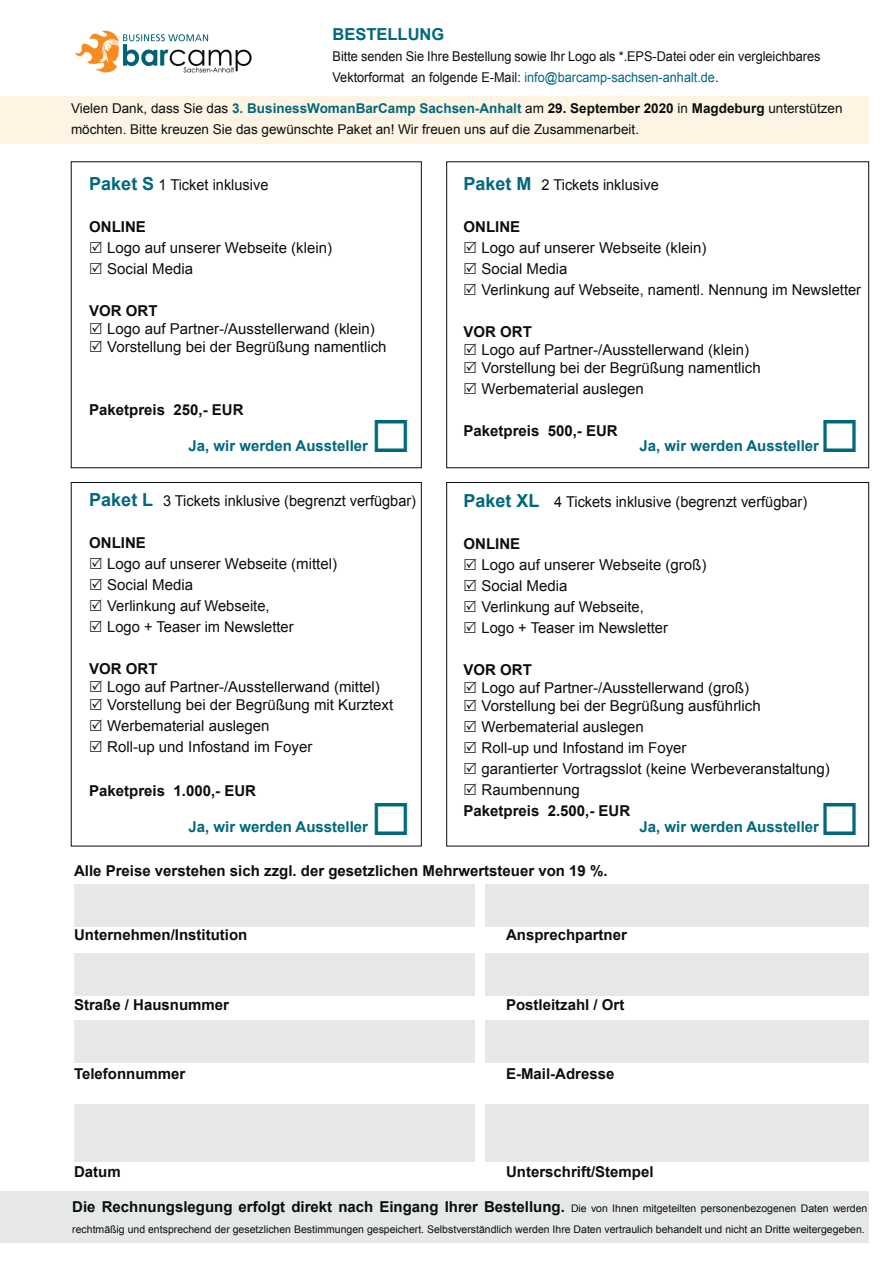
<style>
.page{position:relative;width:893px;height:1263px;background:#fff}
.page>*{position:absolute;margin:0;border:0;box-sizing:border-box;transform-origin:0 0}
.t1{font:700 16.5px "Arial";color:#00687d}
.Arial_15_-_Pakete_He{font:15px "Arial";color:#0b0e10}
.arial_12_-_Paket_Sub{font:700 15px "Arial";color:#0b0e10}
.Arial_rot_-_Sponsor{font:700 15px "Arial";color:#00687d}
.Aufzählung{font:700 15px "Arial";color:#0b0e10}
.Bitte_kreuzen_Sie{font:13.5px/21px "Arial";color:#0b0e10}
.Bitte_kreuzen_Sie-2{font:13.5px/21px "Arial";color:#0b0e10;scale:.94 1}
.arial_12_-_Paket_Sub-2{font:10.5px "Arial";color:#0b0e10}
.s1{color:#00687d}
.s2{font-weight:700;color:#00687d}
.s3{font-weight:700}
.s4{font-weight:700;font-size:18px;color:#00687d}
.s5{font-weight:400;font-size:10.5px}
</style>
<div class="page">
<div style="left:446px;top:162px;width:423px;height:306px;border:1px solid #0b0e10"></div>
<div style="left:446px;top:482px;width:423px;height:364px;border:1px solid #0b0e10"></div>
<div style="left:74px;top:884px;width:400px;height:43px;background:#e6e8e7"></div>
<div style="left:74px;top:953px;width:400px;height:42px;background:#e6e8e7"></div>
<div style="left:74px;top:1020px;width:400px;height:42px;background:#e6e8e7"></div>
<div style="left:74px;top:1104px;width:400px;height:57px;background:#e6e8e7"></div>
<div style="left:486px;top:884px;width:383px;height:43px;background:#e6e8e7"></div>
<div style="left:486px;top:953px;width:383px;height:42px;background:#e6e8e7"></div>
<div style="left:486px;top:1020px;width:383px;height:42px;background:#e6e8e7"></div>
<div style="left:486px;top:1104px;width:383px;height:57px;background:#e6e8e7"></div>
<div style="left:0;top:96px;width:869px;height:48px;background:#fef4e4"></div>
<div style="left:0;top:1191px;width:869px;height:52px;background:#e6e8e7"></div>
<img style="left:74px;top:30px;width:178px;height:43px">
<img style="left:136px;top:34px;width:49px;height:7px">
<p class="t1" style="left:333px;top:23px;width:113px">BESTELLUNG</p>
<p class="Bitte_kreuzen_Sie-2" style="left:333px;top:46px;width:521px">Bitte senden Sie Ihre Bestellung sowie Ihr Logo als *.EPS-Datei oder ein vergleichbares<br>Vektorformat an folgende E-Mail: <span class="s1">info@barcamp-sachsen-anhalt.de</span>.</p>
<p class="Bitte_kreuzen_Sie" style="left:71px;top:98px;width:773px">Vielen Dank, dass Sie das <span class="s2">3. BusinessWomanBarCamp Sachsen-Anhalt</span> am <span class="s3">29. September 2020</span> in <span class="s3">Magdeburg</span> unterstützen möchten. Bitte kreuzen Sie das gewünschte Paket an! Wir freuen uns auf die Zusammenarbeit.</p>
<p class="Arial_15_-_Pakete_He" style="left:89px;top:175px;width:181px"><span class="s4">Paket S</span> 1 Ticket inklusive</p>
<p class="Aufzählung" style="left:89px;top:217px;width:58px">ONLINE</p>
<p class="Arial_15_-_Pakete_He" style="left:107px;top:238px;width:226px">Logo auf unserer Webseite (klein)</p>
<p class="Arial_15_-_Pakete_He" style="left:107px;top:259px;width:87px">Social Media</p>
<p class="Aufzählung" style="left:89px;top:301px;width:70px">VOR ORT</p>
<p class="Arial_15_-_Pakete_He" style="left:107px;top:319px;width:269px">Logo auf Partner-/Ausstellerwand (klein)</p>
<p class="Arial_15_-_Pakete_He" style="left:107px;top:337px;width:281px">Vorstellung bei der Begrüßung namentlich</p>
<p class="Arial_15_-_Pakete_He" style="left:463px;top:175px;width:197px"><span class="s4">Paket M</span> 2 Tickets inklusive</p>
<p class="Aufzählung" style="left:463px;top:217px;width:58px">ONLINE</p>
<p class="Arial_15_-_Pakete_He" style="left:481px;top:238px;width:226px">Logo auf unserer Webseite (klein)</p>
<p class="Arial_15_-_Pakete_He" style="left:481px;top:259px;width:87px">Social Media</p>
<p class="Arial_15_-_Pakete_He" style="left:481px;top:280px;width:381px">Verlinkung auf Webseite, namentl. Nennung im Newsletter</p>
<p class="Aufzählung" style="left:463px;top:322px;width:70px">VOR ORT</p>
<p class="Arial_15_-_Pakete_He" style="left:481px;top:340px;width:269px">Logo auf Partner-/Ausstellerwand (klein)</p>
<p class="Arial_15_-_Pakete_He" style="left:481px;top:358px;width:281px">Vorstellung bei der Begrüßung namentlich</p>
<p class="Arial_15_-_Pakete_He" style="left:481px;top:379px;width:164px">Werbematerial auslegen</p>
<p class="arial_12_-_Paket_Sub" style="left:463px;top:421px;width:156px">Paketpreis 500,- EUR</p>
<p class="arial_12_-_Paket_Sub" style="left:89px;top:400px;width:156px">Paketpreis 250,- EUR</p>
<p class="Arial_rot_-_Sponsor" style="left:189px;top:436px;width:181px">Ja, wir werden Aussteller</p>
<p class="Arial_rot_-_Sponsor" style="left:639px;top:436px;width:181px">Ja, wir werden Aussteller</p>
<p class="Arial_15_-_Pakete_He" style="left:89px;top:491px;width:328px"><span class="s4">Paket L</span> 3 Tickets inklusive (begrenzt verfügbar)</p>
<p class="Aufzählung" style="left:89px;top:533px;width:58px">ONLINE</p>
<p class="Arial_15_-_Pakete_He" style="left:107px;top:554px;width:231px">Logo auf unserer Webseite (mittel)</p>
<p class="Arial_15_-_Pakete_He" style="left:107px;top:575px;width:87px">Social Media</p>
<p class="Arial_15_-_Pakete_He" style="left:107px;top:596px;width:164px">Verlinkung auf Webseite,</p>
<p class="Arial_15_-_Pakete_He" style="left:107px;top:617px;width:188px">Logo + Teaser im Newsletter</p>
<p class="Aufzählung" style="left:89px;top:659px;width:70px">VOR ORT</p>
<p class="Arial_15_-_Pakete_He" style="left:107px;top:677px;width:274px">Logo auf Partner-/Ausstellerwand (mittel)</p>
<p class="Arial_15_-_Pakete_He" style="left:107px;top:695px;width:287px">Vorstellung bei der Begrüßung mit Kurztext</p>
<p class="Arial_15_-_Pakete_He" style="left:107px;top:716px;width:164px">Werbematerial auslegen</p>
<p class="Arial_15_-_Pakete_He" style="left:107px;top:737px;width:207px">Roll-up und Infostand im Foyer</p>
<p class="arial_12_-_Paket_Sub" style="left:89px;top:780px;width:168px">Paketpreis 1.000,- EUR</p>
<p class="Arial_15_-_Pakete_He" style="left:463px;top:491px;width:345px"><span class="s4">Paket XL</span> 4 Tickets inklusive (begrenzt verfügbar)</p>
<p class="Aufzählung" style="left:463px;top:533px;width:58px">ONLINE</p>
<p class="Arial_15_-_Pakete_He" style="left:481px;top:554px;width:226px">Logo auf unserer Webseite (groß)</p>
<p class="Arial_15_-_Pakete_He" style="left:481px;top:575px;width:87px">Social Media</p>
<p class="Arial_15_-_Pakete_He" style="left:481px;top:596px;width:164px">Verlinkung auf Webseite,</p>
<p class="Arial_15_-_Pakete_He" style="left:481px;top:617px;width:188px">Logo + Teaser im Newsletter</p>
<p class="Aufzählung" style="left:463px;top:659px;width:70px">VOR ORT</p>
<p class="Arial_15_-_Pakete_He" style="left:481px;top:677px;width:269px">Logo auf Partner-/Ausstellerwand (groß)</p>
<p class="Arial_15_-_Pakete_He" style="left:481px;top:695px;width:281px">Vorstellung bei der Begrüßung ausführlich</p>
<p class="Arial_15_-_Pakete_He" style="left:481px;top:716px;width:164px">Werbematerial auslegen</p>
<p class="Arial_15_-_Pakete_He" style="left:481px;top:737px;width:207px">Roll-up und Infostand im Foyer</p>
<p class="Arial_15_-_Pakete_He" style="left:481px;top:758px;width:350px">garantierter Vortragsslot (keine Werbeveranstaltung)</p>
<p class="Arial_15_-_Pakete_He" style="left:481px;top:779px;width:100px">Raumbennung</p>
<p class="arial_12_-_Paket_Sub" style="left:463px;top:800px;width:168px">Paketpreis 2.500,- EUR</p>
<p class="Arial_rot_-_Sponsor" style="left:189px;top:817px;width:181px">Ja, wir werden Aussteller</p>
<p class="Arial_rot_-_Sponsor" style="left:639px;top:817px;width:181px">Ja, wir werden Aussteller</p>
<p class="arial_12_-_Paket_Sub" style="left:74px;top:861px;width:535px">Alle Preise verstehen sich zzgl. der gesetzlichen Mehrwertsteuer von 19 %.</p>
<p class="arial_12_-_Paket_Sub" style="left:74px;top:925px;width:175px">Unternehmen/Institution</p>
<p class="arial_12_-_Paket_Sub" style="left:506px;top:925px;width:122px">Ansprechpartner</p>
<p class="arial_12_-_Paket_Sub" style="left:74px;top:995px;width:157px">Straße / Hausnummer</p>
<p class="arial_12_-_Paket_Sub" style="left:506px;top:995px;width:120px">Postleitzahl / Ort</p>
<p class="arial_12_-_Paket_Sub" style="left:74px;top:1064px;width:113px">Telefonnummer</p>
<p class="arial_12_-_Paket_Sub" style="left:506px;top:1064px;width:110px">E-Mail-Adresse</p>
<p class="arial_12_-_Paket_Sub" style="left:74px;top:1161px;width:48px">Datum</p>
<p class="arial_12_-_Paket_Sub" style="left:506px;top:1161px;width:149px">Unterschrift/Stempel</p>
<p class="arial_12_-_Paket_Sub" style="left:72px;top:1197px;width:797px">Die Rechnungslegung erfolgt direkt nach Eingang Ihrer Bestellung. <span class="s5">Die von Ihnen mitgeteilten personenbezogenen Daten werden</span></p>
<p class="arial_12_-_Paket_Sub-2" style="left:72px;top:1223px;width:794px">rechtmäßig und entsprechend der gesetzlichen Bestimmungen gespeichert. Selbstverständlich werden Ihre Daten vertraulich behandelt und nicht an Dritte weitergegeben.</p>
</div>
